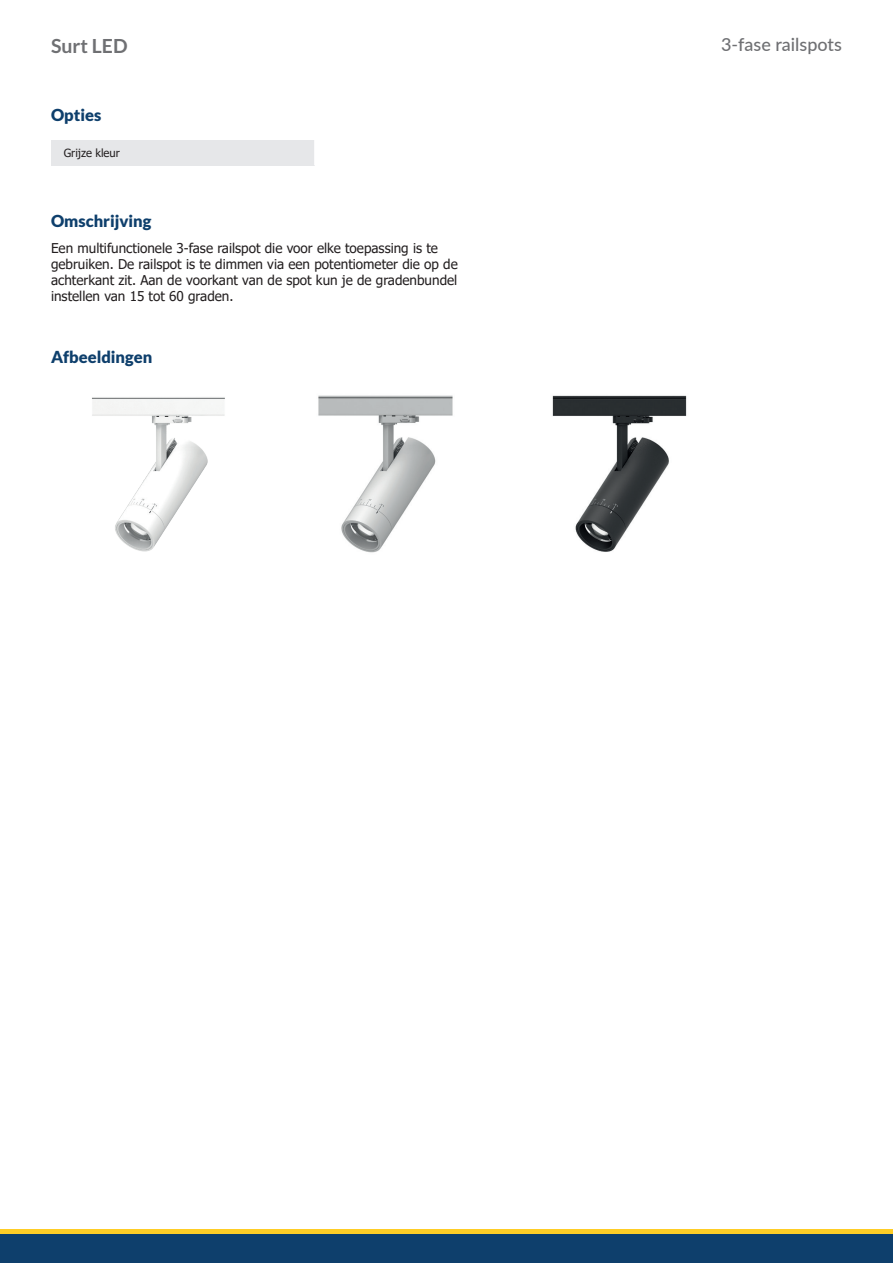
<style>
.page{position:relative;width:893px;height:1263px;background:#fff}
.page>*{position:absolute;margin:0;border:0;box-sizing:border-box;transform-origin:0 0}
.t1{font:700 19.5px "Lato";color:#6f7073}
.t2{font:500 18px "Lato";color:#6f7073}
.t3{font:900 16.5px "Lato";color:#0e3f6c}
.t4{font:13.5px/16.2px "Tahoma";color:#231f20}
.t5{font:11.25px "Tahoma";color:#231f20}
</style>
<div class="page">
<div style="left:0;top:1233px;width:893px;height:30px;background:#0e3f6c"></div>
<hr style="left:0;top:1229px;width:893px;height:4px;background:#fecd26">
<img style="left:92px;top:397px;width:133px;height:155px">
<img style="left:318px;top:395px;width:135px;height:158px">
<img style="left:552px;top:395px;width:135px;height:157px">
<div style="left:51px;top:140px;width:264px;height:25px;background:#e6e7e9"></div>
<svg style="left:314px;top:140px;width:1px;height:25px"></svg>
<h1 class="t1" style="left:51px;top:34px;width:78px">Surt LED</h1>
<h2 class="t2" style="left:721px;top:32px;width:122px">3-fase railspots</h2>
<p class="t3" style="left:51px;top:106px;width:52px">Opties</p>
<p class="t5" style="left:64px;top:145px;width:58px">Grijze kleur</p>
<p class="t3" style="left:51px;top:211px;width:102px">Omschrijving</p>
<p class="t4" style="left:51px;top:240px;width:408px">Een multifunctionele 3-fase railspot die voor elke toepassing is te gebruiken. De railspot is te dimmen via een potentiometer die op de achterkant zit. Aan de voorkant van de spot kun je de gradenbundel instellen van 15 tot 60 graden.</p>
<p class="t3" style="left:51px;top:347px;width:103px">Afbeeldingen</p>
</div>
